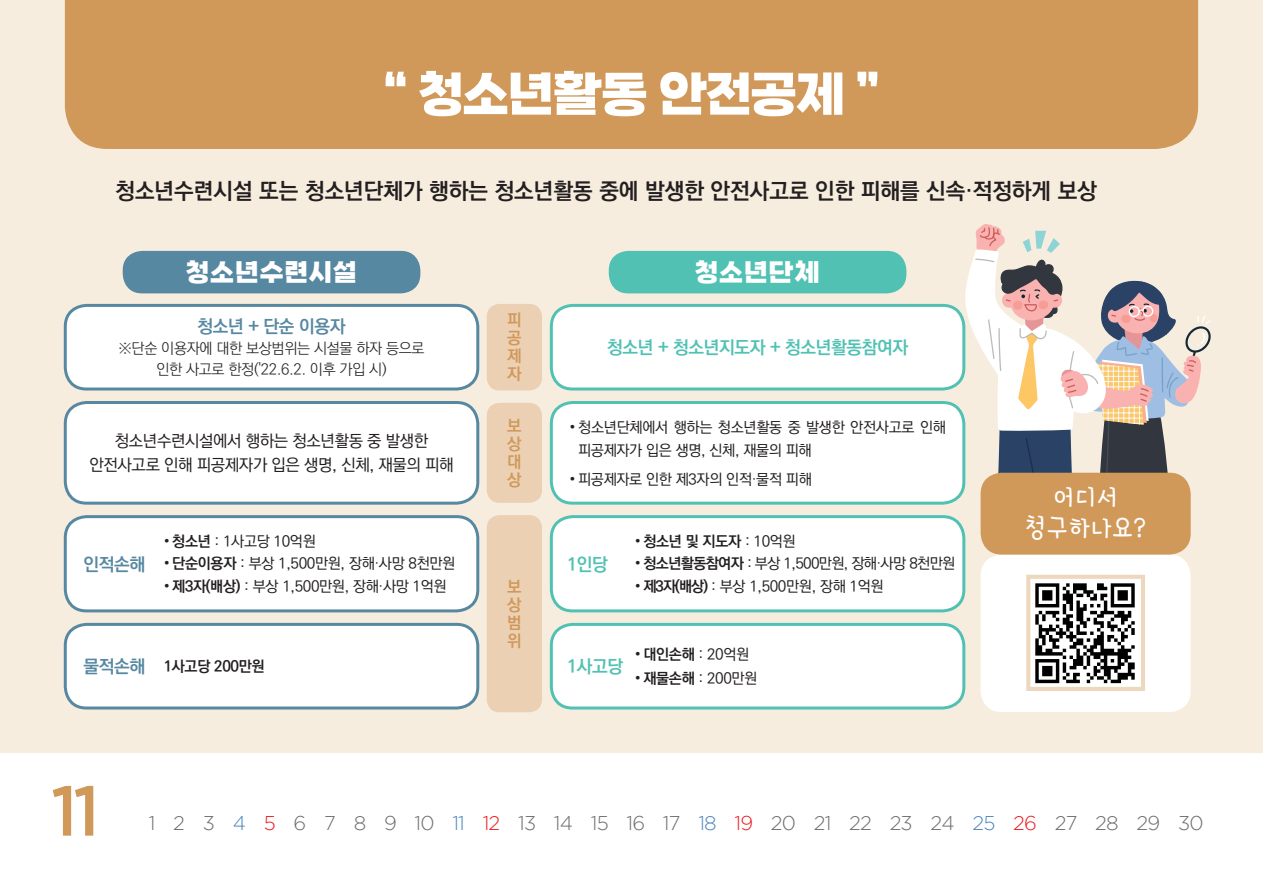
<style>
.page{position:relative;width:1263px;height:893px;background:#fff}
.page>*{position:absolute;margin:0;border:0;box-sizing:border-box;transform-origin:0 0}
.t1{font:500 70.5px "Gotham";color:#d09859;scale:.95 1}
.t2{font:800 52.5px "Gangwon Edu Power";letter-spacing:-.025em;color:#fff}
.t3{font:800 27px "Gangwon Edu Power";letter-spacing:.035em;color:#fff}
.t4{font:27px/31px "THE Cuterabbit";color:#fff;text-align:center}
.t5{font:22.5px "Ko Pub World Dotum PB";color:#231f20}
.t6{font:300 19.95px "Gotham";letter-spacing:-.04em;color:#6c6d70}
.t7{font:18px "Ko Pub World Dotum PB";letter-spacing:-.02em;color:#50c1b3}
.t8{font:18px "Ko Pub World Dotum PB";letter-spacing:-.02em;color:#5788a2}
.t9{font:16.5px/24px "Ko Pub World Dotum PM";letter-spacing:-.02em;color:#231f20;text-align:center}
.t10{font:16.5px/18px "Ko Pub World Dotum PB";color:#d09859;text-align:justify}
.t11{font:15px/22.5px "Ko Pub World Dotum PM";letter-spacing:-.02em;color:#231f20}
.t12{font:15px/21px "Ko Pub World Dotum PL";letter-spacing:-.02em;color:#231f20;text-align:center}
.t13{font:15px "Ko Pub World Dotum PM";letter-spacing:-.04em;color:#231f20}
.t14{font:15px "Ko Pub World Dotum PB";letter-spacing:-.02em;color:#231f20}
.s1{font-family:"Ko Pub World Dotum PB"}
.s2{font-family:"Ko Pub World Dotum PM"}
.s3{color:#5087bb}
.s4{color:#ee1d23}
</style>
<div class="page">
<div style="left:0;top:0;width:1263px;height:753px;background:#f7eddf"></div>
<div style="left:65px;top:0;width:1133px;height:149px;background:#d09859"></div>
<svg style="left:963px;top:224px;width:248px;height:321px"></svg>
<div style="left:551px;top:305px;width:413px;height:84px;background:#fff;border-radius:21px"></div>
<div style="left:550px;top:304px;width:415px;height:86px;border:3px solid #50c1b3;border-radius:21px"></div>
<div style="left:65px;top:305px;width:413px;height:84px;background:#fff;border-radius:21px"></div>
<div style="left:64px;top:304px;width:415px;height:86px;border:3px solid #5788a2;border-radius:21px"></div>
<div style="left:65px;top:517px;width:413px;height:94px;background:#fff;border-radius:21px"></div>
<div style="left:64px;top:515px;width:415px;height:97px;border:3px solid #5788a2;border-radius:21px"></div>
<div style="left:65px;top:402px;width:413px;height:101px;background:#fff;border-radius:21px"></div>
<div style="left:64px;top:401px;width:415px;height:104px;border:3px solid #5788a2;border-radius:21px"></div>
<div style="left:65px;top:624px;width:413px;height:84px;background:#fff;border-radius:21px"></div>
<div style="left:64px;top:623px;width:415px;height:86px;border:3px solid #5788a2;border-radius:21px"></div>
<div style="left:123px;top:251px;width:297px;height:42px;background:#5788a2;border-radius:20px"></div>
<div style="left:609px;top:251px;width:297px;height:42px;background:#50c1b3;border-radius:20px"></div>
<div style="left:551px;top:402px;width:413px;height:101px;background:#fff;border-radius:21px"></div>
<div style="left:550px;top:401px;width:415px;height:104px;border:3px solid #50c1b3;border-radius:21px"></div>
<div style="left:551px;top:517px;width:413px;height:94px;background:#fff;border-radius:21px"></div>
<div style="left:550px;top:515px;width:415px;height:97px;border:3px solid #50c1b3;border-radius:21px"></div>
<div style="left:551px;top:624px;width:413px;height:84px;background:#fff;border-radius:21px"></div>
<div style="left:550px;top:623px;width:415px;height:86px;border:3px solid #50c1b3;border-radius:21px"></div>
<div style="left:981px;top:555px;width:210px;height:157px;background:#fff;border-radius:21px"></div>
<img style="left:1035px;top:583px;width:100px;height:101px">
<div style="left:1026px;top:575px;width:119px;height:116px;border:4px solid #edd7be"></div>
<div style="left:981px;top:473px;width:210px;height:82px;background:#d09859;border-radius:21px"></div>
<div style="left:487px;top:304px;width:55px;height:86px;background:#ebd0b3;border-radius:13px"></div>
<div style="left:487px;top:403px;width:55px;height:100px;background:#ebd0b3;border-radius:13px"></div>
<div style="left:487px;top:515px;width:55px;height:197px;background:#ebd0b3;border-radius:13px"></div>
<h2 class="t2" style="left:383px;top:68px;width:498px">“ 청소년활동 안전공제 ”</h2>
<h3 class="t5" style="left:115px;top:175px;width:983px">청소년수련시설 또는 청소년단체가 행하는 청소년활동 중에 발생한 안전사고로 인한 피해를 신속·적정하게 보상</h3>
<h3 class="t3" style="left:186px;top:259px;width:172px">청소년수련시설</h3>
<h3 class="t3" style="left:695px;top:259px;width:127px">청소년단체</h3>
<p class="t8" style="left:198px;top:313px;width:149px">청소년 + 단순 이용자</p>
<p class="t12" style="left:118px;top:338px;width:308px">※단순 이용자에 대한 보상범위는 시설물 하자 등으로 인한 사고로 한정('22.6.2. 이후 가입 시)</p>
<p class="t9" style="left:89px;top:429px;width:366px">청소년수련시설에서 행하는 청소년활동 중 발생한 안전사고로 인해 피공제자가 입은 생명, 신체, 재물의 피해</p>
<p class="t10" style="left:507px;top:312px;width:16px">피 공 제 자</p>
<p class="t10" style="left:507px;top:417px;width:16px">보 상 대 상</p>
<p class="t7" style="left:607px;top:335px;width:303px">청소년 + 청소년지도자 + 청소년활동참여자</p>
<p class="t11" style="left:578px;top:417px;width:369px;text-indent:-9px">• 청소년단체에서 행하는 청소년활동 중 발생한 안전사고로 인해 피공제자가 입은 생명, 신체, 재물의 피해</p>
<p class="t11" style="left:570px;top:468px;width:244px">• 피공제자로 인한 제3자의 인적·물적 피해</p>
<p class="t11" style="left:164px;top:530px;width:154px">• <span class="s1">청소년</span> : 1사고당 10억원</p>
<p class="t11" style="left:164px;top:553px;width:293px">• <span class="s1">단순이용자</span> : 부상 1,500만원, 장해·사망 8천만원</p>
<p class="t11" style="left:164px;top:575px;width:284px">• <span class="s1">제3자(배상)</span> : 부상 1,500만원, 장해·사망 1억원</p>
<p class="t8" style="left:84px;top:551px;width:63px">인적손해</p>
<p class="t7" style="left:567px;top:551px;width:42px">1인당</p>
<p class="t10" style="left:507px;top:578px;width:16px">보 상 범 위</p>
<p class="t8" style="left:84px;top:654px;width:63px">물적손해</p>
<p class="t7" style="left:567px;top:654px;width:58px">1사고당</p>
<p class="t14" style="left:164px;top:655px;width:102px">1사고당 200만원</p>
<p class="t14" style="left:635px;top:530px;width:162px"><span class="s2">•</span> 청소년 및 지도자 <span class="s2">: 10억원</span></p>
<p class="t13" style="left:635px;top:553px;width:322px">• <span class="s1">청소년활동참여자</span> : 부상 1,500만원, 장해·사망 8천만원</p>
<p class="t11" style="left:635px;top:575px;width:250px">• <span class="s1">제3자(배상)</span> : 부상 1,500만원, 장해 1억원</p>
<p class="t11" style="left:635px;top:643px;width:116px">• <span class="s1">대인손해</span> : 20억원</p>
<p class="t11" style="left:635px;top:667px;width:124px">• <span class="s1">재물손해</span> : 200만원</p>
<h3 class="t4" style="left:1025px;top:480px;width:123px">어디서 청구하나요?</h3>
<h1 class="t1" style="left:51px;top:771px;width:53px">11</h1>
<h3 class="t6" style="left:149px;top:812px;width:1056px">1 2 3 <span class="s3">4</span> <span class="s4">5</span> 6 7 8 9 10 <span class="s3">11</span> <span class="s4">12</span> 13 14 15 16 17 <span class="s3">18</span> <span class="s4">19</span> 20 21 22 23 24 <span class="s3">25</span> <span class="s4">26</span> 27 28 29 30</h3>
</div>
